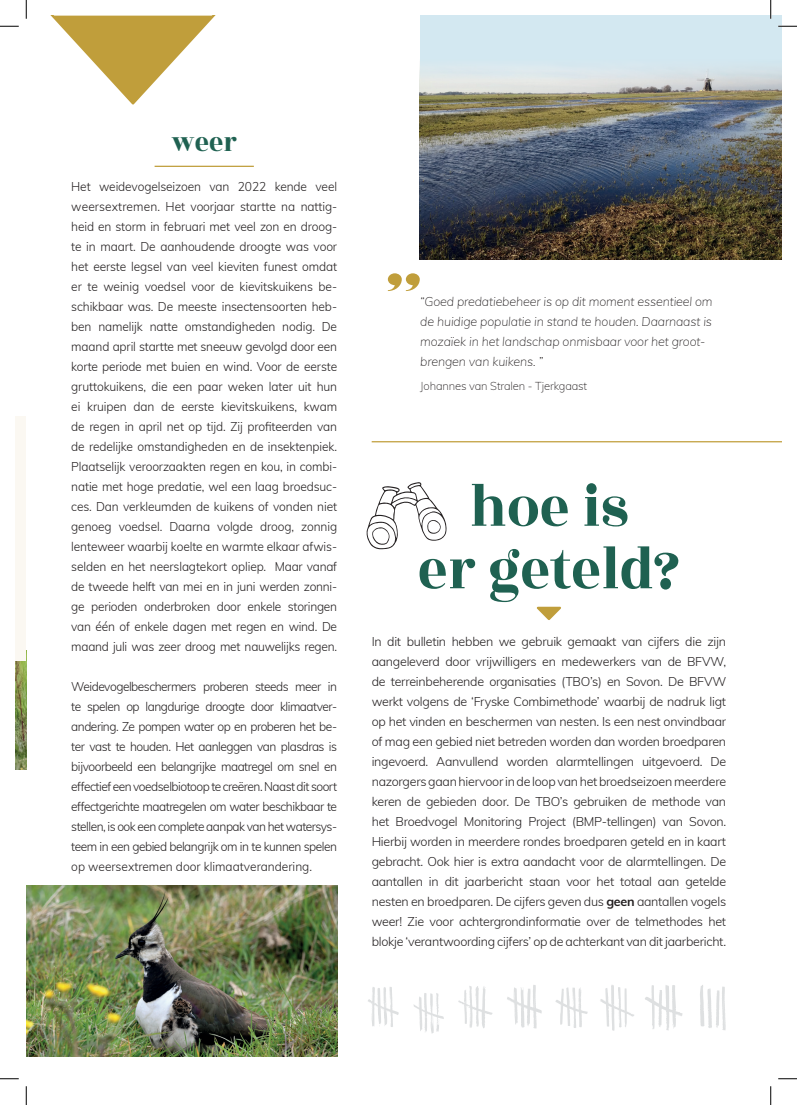
<style>
.page{position:relative;width:797px;height:1105px;background:#fff}
.page>*{position:absolute;margin:0;border:0;box-sizing:border-box;transform-origin:0 0}
.t1{font:62.5px/62.5px "Rozha One";color:#1f6151;text-align:center;scale:.93 1}
.t2{font:30px "Rozha One";color:#1f6151;scale:.93 1}
.t3{font:300 12.5px/20px "Muli";letter-spacing:-.02em;color:#231f20;text-align:justify;scale:.96 1}
.t4{font:300 12.5px/20px "Muli";letter-spacing:-.02em;color:#231f20;text-align:justify}
.t5{font:italic 200 12.5px/20px "Muli";letter-spacing:-.01em;color:#231f20}
.t6{font:200 11.25px "Muli";letter-spacing:-.01em;color:#231f20}
.s1{font-weight:700}
</style>
<div class="page">
<svg style="left:51px;top:16px;width:164px;height:89px"></svg>
<img style="left:16px;top:661px;width:10px;height:109px">
<div style="left:16px;top:417px;width:10px;height:244px;background:#fbf8f2"></div>
<hr style="left:155px;top:166px;width:99px;height:1px;background:#c09e3b">
<hr style="left:372px;top:441px;width:409px;height:1px;background:#c09e3b">
<svg style="left:536px;top:606px;width:25px;height:14px"></svg>
<svg style="left:366px;top:482px;width:81px;height:67px"></svg>
<svg style="left:388px;top:273px;width:32px;height:18px"></svg>
<img style="left:26px;top:886px;width:311px;height:170px">
<div style="left:420px;top:16px;width:361px;height:243px;background:#d3e8f1"></div>
<img style="left:420px;top:68px;width:361px;height:191px">
<svg style="left:700px;top:985px;width:25px;height:45px"></svg>
<svg style="left:600px;top:985px;width:34px;height:46px"></svg>
<svg style="left:645px;top:985px;width:38px;height:45px"></svg>
<svg style="left:507px;top:985px;width:34px;height:44px"></svg>
<svg style="left:414px;top:993px;width:30px;height:41px"></svg>
<svg style="left:368px;top:987px;width:31px;height:40px"></svg>
<svg style="left:555px;top:987px;width:32px;height:41px"></svg>
<svg style="left:458px;top:986px;width:34px;height:42px"></svg>
<svg style="left:0;top:25px;width:19px;height:2px"></svg>
<svg style="left:778px;top:25px;width:19px;height:2px"></svg>
<svg style="left:0;top:1078px;width:19px;height:1px"></svg>
<svg style="left:778px;top:1078px;width:19px;height:1px"></svg>
<svg style="left:25px;top:0;width:2px;height:19px"></svg>
<svg style="left:25px;top:1086px;width:2px;height:19px"></svg>
<svg style="left:770px;top:0;width:1px;height:19px"></svg>
<svg style="left:770px;top:1086px;width:1px;height:19px"></svg>
<h2 class="t2" style="left:171px;top:121px;width:72px">weer</h2>
<p class="t3" style="left:71px;top:176px;width:278px">Het weidevogelseizoen van 2022 kende veel weersextremen. Het voorjaar startte na nattig&shy;heid en storm in februari met veel zon en droog&shy;te in maart. De aanhoudende droogte was voor het eerste legsel van veel kieviten funest omdat er te weinig voedsel voor de kievitskuikens be&shy;schikbaar was. De meeste insectensoorten heb&shy;ben namelijk natte omstandigheden nodig. De maand april startte met sneeuw gevolgd door een korte periode met buien en wind. Voor de eerste gruttokuikens, die een paar weken later uit hun ei kruipen dan de eerste kievitskuikens, kwam de regen in april net op tijd. Zij profiteerden van de redelijke omstandigheden en de insektenpiek.<br>Plaatselijk veroorzaakten regen en kou, in combi&shy;natie met hoge predatie, wel een laag broedsuc&shy;ces. Dan verkleumden de kuikens of vonden niet genoeg voedsel. Daarna volgde droog, zonnig lenteweer waarbij koelte en warmte elkaar afwis&shy;selden en het neerslagtekort opliep. Maar vanaf de tweede helft van mei en in juni werden zonni&shy;ge perioden onderbroken door enkele storingen van één of enkele dagen met regen en wind. De maand juli was zeer droog met nauwelijks regen.</p>
<p class="t3" style="left:71px;top:676px;width:278px">Weidevogelbeschermers proberen steeds meer in te spelen op langdurige droogte door klimaatver&shy;andering. Ze pompen water op en proberen het be&shy;ter vast te houden. Het aanleggen van plasdras is bijvoorbeeld een belangrijke maatregel om snel en effectief een voedselbiotoop te creëren. Naast dit soort effectgerichte maatregelen om water beschikbaar te stellen, is ook een complete aanpak van het watersys&shy;teem in een gebied belangrijk om in te kunnen spelen op weersextremen door klimaatverandering.</p>
<p class="t5" style="left:420px;top:291px;width:294px">“Goed predatiebeheer is op dit moment essentieel om de huidige populatie in stand te houden. Daarnaast is mozaïek in het landschap onmisbaar voor het groot&shy;brengen van kuikens. ”</p>
<p class="t6" style="left:420px;top:378px;width:168px">Johannes van Stralen - Tjerkgaast</p>
<h1 class="t1" style="left:418px;top:476px;width:283px">hoe is<br>er geteld?</h1>
<p class="t4" style="left:372px;top:631px;width:356px">In dit bulletin hebben we gebruik gemaakt van cijfers die zijn aangeleverd door vrijwilligers en medewerkers van de BFVW, de terreinbeherende organisaties (TBO’s) en Sovon. De BFVW werkt volgens de ‘Fryske Combimethode’ waarbij de nadruk ligt op het vinden en beschermen van nesten. Is een nest onvindbaar of mag een gebied niet betreden worden dan worden broedparen ingevoerd. Aanvullend worden alarmtellingen uitgevoerd. De nazorgers gaan hiervoor in de loop van het broedseizoen meerdere keren de gebieden door. De TBO’s gebruiken de methode van het Broedvogel Monitoring Project (BMP-tellingen) van Sovon.<br>Hierbij worden in meerdere rondes broedparen geteld en in kaart gebracht. Ook hier is extra aandacht voor de alarmtellingen. De aantallen in dit jaarbericht staan voor het totaal aan getelde nesten en broedparen. De cijfers geven dus <span class="s1">geen</span> aantallen vogels weer! Zie voor achtergrondinformatie over de telmethodes het blokje ‘verantwoording cijfers’ op de achterkant van dit jaarbericht.</p>
</div>
